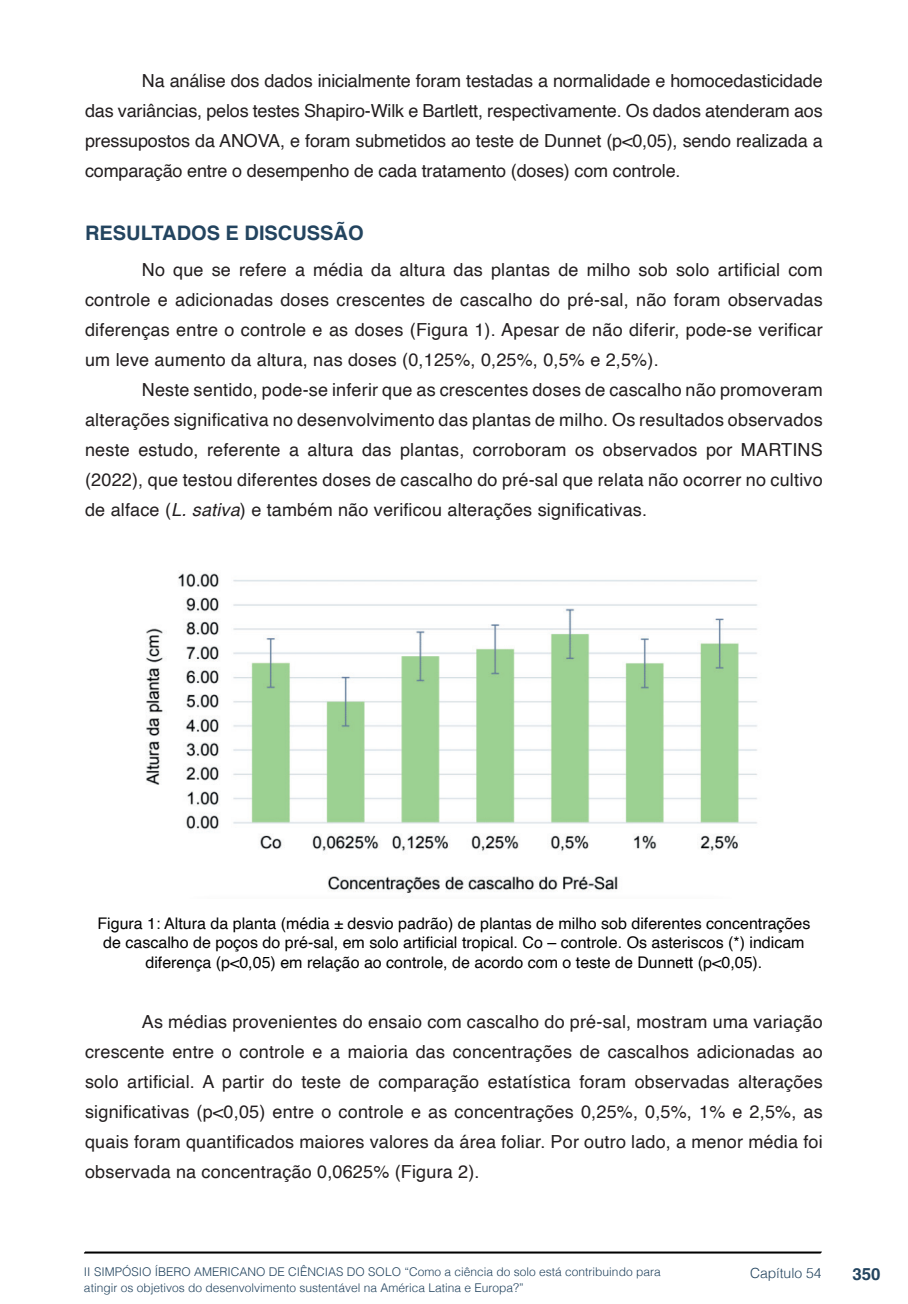
<style>
.page{position:relative;width:908px;height:1304px;background:#fff}
.page>*{position:absolute;margin:0;border:0;box-sizing:border-box;transform-origin:0 0}
.TITULOS{font:700 20px "Helvetica";color:#23445f}
.txt{font:18px/30px "Helvetica";letter-spacing:.01em;color:#231f20;text-align:justify}
.t1{font:700 16.8px "Helvetica";color:#23445f}
.imagens_graf_tab{font:16px/19.2px "Helvetica";color:#000;text-align:center}
.t2{font:300 14px "Helvetica";color:#23445f}
.t3{font:300 12px/16px "Helvetica";color:#23445f}
.s1{font-style:italic}
</style>
<div class="page">
<svg style="left:84px;top:1251px;width:737px;height:3px;background:#515151"></svg>
<img style="left:146px;top:573px;width:611px;height:320px">
<p class="txt" style="left:85px;top:66px;width:738px;text-indent:57px">Na análise dos dados inicialmente foram testadas a normalidade e homocedasticidade das variâncias, pelos testes Shapiro-Wilk e Bartlett, respectivamente. Os dados atenderam aos pressupostos da ANOVA, e foram submetidos ao teste de Dunnet (p&lt;0,05), sendo realizada a comparação entre o desempenho de cada tratamento (doses) com controle.</p>
<p class="TITULOS" style="left:85px;top:221px;width:280px">RESULTADOS E DISCUSSÃO</p>
<p class="txt" style="left:85px;top:255px;width:738px;text-indent:57px">No que se refere a média da altura das plantas de milho sob solo artificial com controle e adicionadas doses crescentes de cascalho do pré-sal, não foram observadas diferenças entre o controle e as doses (Figura 1). Apesar de não diferir, pode-se verificar um leve aumento da altura, nas doses (0,125%, 0,25%, 0,5% e 2,5%).</p>
<p class="txt" style="left:85px;top:375px;width:738px;text-indent:57px">Neste sentido, pode-se inferir que as crescentes doses de cascalho não promoveram alterações significativa no desenvolvimento das plantas de milho. Os resultados observados neste estudo, referente a altura das plantas, corroboram os observados por MARTINS (2022), que testou diferentes doses de cascalho do pré-sal que relata não ocorrer no cultivo de alface (<span class="s1">L. sativa</span>) e também não verificou alterações significativas.</p>
<p class="imagens_graf_tab" style="left:97px;top:914px;width:714px">Figura 1: Altura da planta (média ± desvio padrão) de plantas de milho sob diferentes concentrações de cascalho de poços do pré-sal, em solo artificial tropical. Co – controle. Os asteriscos (*) indicam diferença (p&lt;0,05) em relação ao controle, de acordo com o teste de Dunnett (p&lt;0,05).</p>
<p class="txt" style="left:85px;top:1007px;width:738px;text-indent:57px">As médias provenientes do ensaio com cascalho do pré-sal, mostram uma variação crescente entre o controle e a maioria das concentrações de cascalhos adicionadas ao solo artificial. A partir do teste de comparação estatística foram observadas alterações significativas (p&lt;0,05) entre o controle e as concentrações 0,25%, 0,5%, 1% e 2,5%, as quais foram quantificados maiores valores da área foliar. Por outro lado, a menor média foi observada na concentração 0,0625% (Figura 2).</p>
<p class="t3" style="left:84px;top:1263px;width:578px">II SIMPÓSIO ÍBERO AMERICANO DE CIÊNCIAS DO SOLO “Como a ciência do solo está contribuindo para atingir os objetivos do desenvolvimento sustentável na América Latina e Europa?”</p>
<p class="t2" style="left:749px;top:1261px;width:73px">Capítulo 54</p>
<p class="t1" style="left:851px;top:1264px;width:30px">350</p>
</div>
